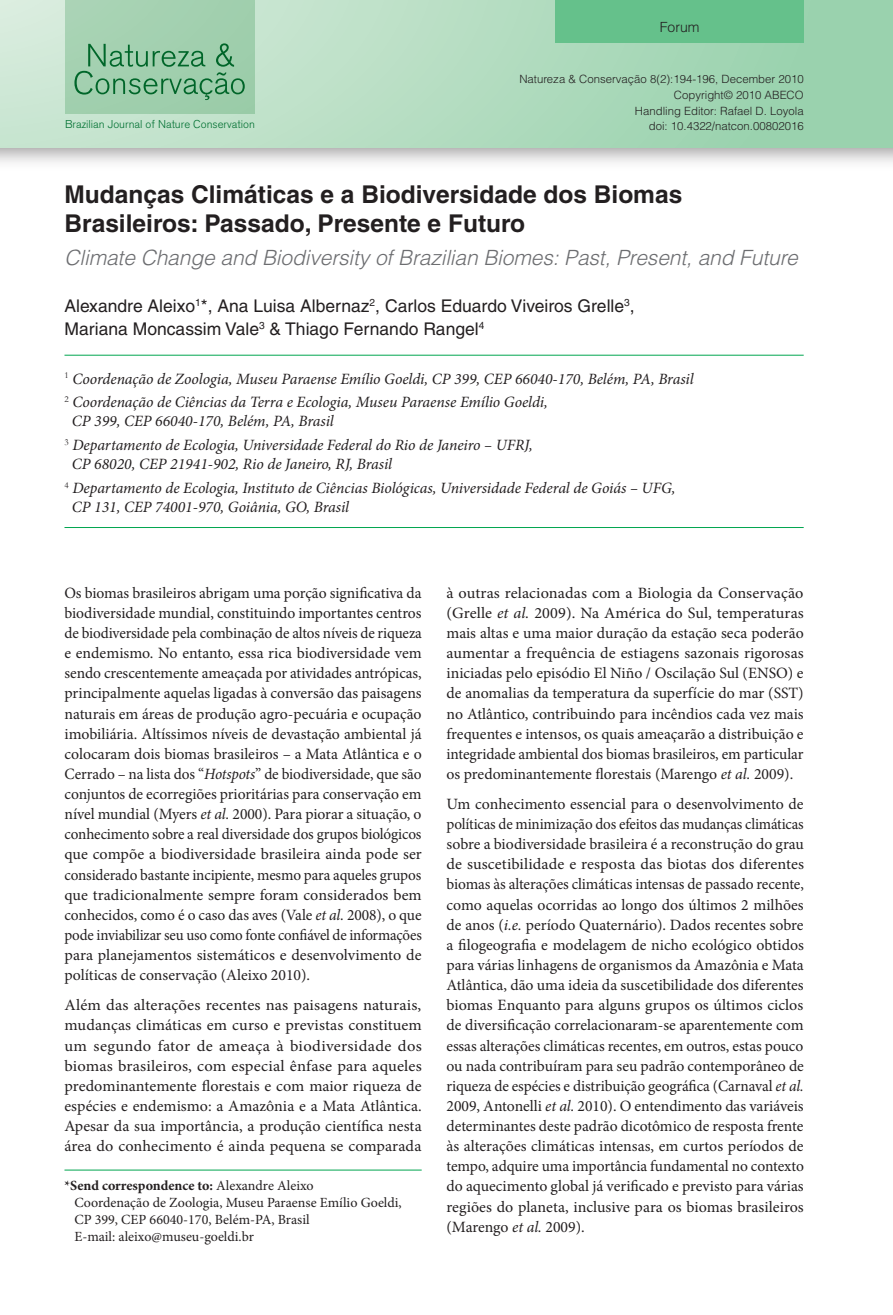
<style>
.page{position:relative;width:893px;height:1315px;background:#fff}
.page>*{position:absolute;margin:0;border:0;box-sizing:border-box;transform-origin:0 0}
.Título___1o_idioma{font:700 24.5px/29.4px "Helvetica";color:#231f20}
.Título___2o_idioma_c{font:italic 300 21px "Helvetica";letter-spacing:-.005em;color:#6c6d70}
.Autores{font:17.5px/22.8px "Helvetica";color:#231f20}
.Corpo{font:15.75px/20.1px "Minion Pro";color:#231f20;text-align:justify}
.Endereço{font:italic 15.75px/18.9px "Minion Pro";letter-spacing:-.005em;color:#231f20}
.Corpo-2{font:15.75px/20.1px "Minion Pro";color:#231f20;text-align:justify;scale:1.05 1}
.autor_correspondênci{font:14px/16.8px "Minion Pro";color:#231f20}
.t1{font:300 14px "Helvetica";color:#231f20}
.pag_inicial{font:300 11.38px/15.8px "Helvetica";color:#231f20;text-align:right}
.t2{font:300 11.2px "Akzidenz Grotesk BE";color:#007e3d}
.s1{font-style:italic}
.s2{font-weight:700}
</style>
<div class="page">
<div style="left:0;top:0;width:893px;height:147px;background:linear-gradient(to right,#d1e9d7,#95d0aa)"></div>
<div style="left:65px;top:0;width:189px;height:113px;background:#a3d0b0"></div>
<svg style="left:74px;top:43px;width:171px;height:57px"></svg>
<div style="left:556px;top:0;width:248px;height:42px;background:#65c18b"></div>
<hr style="left:64px;top:355px;width:740px;height:1px;background:#00a54f">
<hr style="left:64px;top:527px;width:740px;height:1px;background:#00a54f">
<hr style="left:64px;top:1169px;width:358px;height:1px;background:#00a54f">
<p class="t2" style="left:65px;top:118px;width:191px">Brazilian Journal of Nature Conservation</p>
<p class="t1" style="left:660px;top:19px;width:41px">Forum</p>
<p class="pag_inicial" style="left:519px;top:71px;width:286px">Natureza &amp; Conservação 8(2):194-196, December 2010<br>Copyright© 2010 ABECO<br>Handling Editor: Rafael D. Loyola<br>doi: 10.4322/natcon.00802016</p>
<p class="Título___1o_idioma" style="left:64px;top:179px;width:619px">Mudanças Climáticas e a Biodiversidade dos Biomas<br>Brasileiros: Passado, Presente e Futuro</p>
<p class="Título___2o_idioma_c" style="left:64px;top:244px;width:735px">Climate Change and Biodiversity of Brazilian Biomes: Past, Present, and Future</p>
<p class="Autores" style="left:64px;top:294px;width:572px">Alexandre Aleixo<sup>1</sup>*, Ana Luisa Albernaz<sup>2</sup>, Carlos Eduardo Viveiros Grelle<sup>3</sup>,<br>Mariana Moncassim Vale<sup>3</sup> &amp; Thiago Fernando Rangel<sup>4</sup></p>
<p class="Endereço" style="left:64px;top:369px;width:631px"><sup>1</sup> Coordenação de Zoologia, Museu Paraense Emílio Goeldi, CP 399, CEP 66040-170, Belém, PA, Brasil</p>
<p class="Endereço" style="left:72px;top:393px;width:477px;text-indent:-7px"><sup>2</sup> Coordenação de Ciências da Terra e Ecologia, Museu Paraense Emílio Goeldi,<br>CP 399, CEP 66040-170, Belém, PA, Brasil</p>
<p class="Endereço" style="left:72px;top:436px;width:462px;text-indent:-7px"><sup>3</sup> Departamento de Ecologia, Universidade Federal do Rio de Janeiro – UFRJ,<br>CP 68020, CEP 21941-902, Rio de Janeiro, RJ, Brasil</p>
<p class="Endereço" style="left:72px;top:478px;width:605px;text-indent:-7px"><sup>4</sup> Departamento de Ecologia, Instituto de Ciências Biológicas, Universidade Federal de Goiás – UFG,<br>CP 131, CEP 74001-970, Goiânia, GO, Brasil</p>
<p class="Corpo" style="left:64px;top:583px;width:359px">Os biomas brasileiros abrigam uma porção significativa da biodiversidade mundial, constituindo importantes centros de biodiversidade pela combinação de altos níveis de riqueza e endemismo. No entanto, essa rica biodiversidade vem sendo crescentemente ameaçada por atividades antrópicas, principalmente aquelas ligadas à conversão das paisagens naturais em áreas de produção agro-pecuária e ocupação imobiliária. Altíssimos níveis de devastação ambiental já colocaram dois biomas brasileiros – a Mata Atlântica e o Cerrado – na lista dos “<span class="s1">Hotspots</span>” de biodiversidade, que são conjuntos de ecorregiões prioritárias para conservação em nível mundial (Myers <span class="s1">et al.</span> 2000). Para piorar a situação, o conhecimento sobre a real diversidade dos grupos biológicos que compõe a biodiversidade brasileira ainda pode ser considerado bastante incipiente, mesmo para aqueles grupos que tradicionalmente sempre foram considerados bem conhecidos, como é o caso das aves (Vale <span class="s1">et al.</span> 2008), o que pode inviabilizar seu uso como fonte confiável de informações para planejamentos sistemáticos e desenvolvimento de políticas de conservação (Aleixo 2010).</p>
<p class="Corpo-2" style="left:64px;top:995px;width:342px">Além das alterações recentes nas paisagens naturais, mudanças climáticas em curso e previstas constituem um segundo fator de ameaça à biodiversidade dos biomas brasileiros, com especial ênfase para aqueles predominantemente florestais e com maior riqueza de espécies e endemismo: a Amazônia e a Mata Atlântica.<br>Apesar da sua importância, a produção científica nesta área do conhecimento é ainda pequena se comparada</p>
<p class="autor_correspondênci" style="left:74px;top:1177px;width:329px;text-indent:-10px"><span class="s2">*Send correspondence to:</span> Alexandre Aleixo<br>Coordenação de Zoologia, Museu Paraense Emílio Goeldi, CP 399, CEP 66040-170, Belém-PA, Brasil<br>E-mail: aleixo@museu-goeldi.br</p>
<p class="Corpo" style="left:446px;top:583px;width:359px">à outras relacionadas com a Biologia da Conservação (Grelle <span class="s1">et al.</span> 2009). Na América do Sul, temperaturas mais altas e uma maior duração da estação seca poderão aumentar a frequência de estiagens sazonais rigorosas iniciadas pelo episódio El Niño / Oscilação Sul (ENSO) e de anomalias da temperatura da superfície do mar (SST) no Atlântico, contribuindo para incêndios cada vez mais frequentes e intensos, os quais ameaçarão a distribuição e integridade ambiental dos biomas brasileiros, em particular os predominantemente florestais (Marengo <span class="s1">et al.</span> 2009).</p>
<p class="Corpo" style="left:446px;top:794px;width:359px">Um conhecimento essencial para o desenvolvimento de políticas de minimização dos efeitos das mudanças climáticas sobre a biodiversidade brasileira é a reconstrução do grau de suscetibilidade e resposta das biotas dos diferentes biomas às alterações climáticas intensas de passado recente, como aquelas ocorridas ao longo dos últimos 2 milhões de anos (<span class="s1">i.e.</span> período Quaternário). Dados recentes sobre a filogeografia e modelagem de nicho ecológico obtidos para várias linhagens de organismos da Amazônia e Mata Atlântica, dão uma ideia da suscetibilidade dos diferentes biomas Enquanto para alguns grupos os últimos ciclos de diversificação correlacionaram-se aparentemente com essas alterações climáticas recentes, em outros, estas pouco ou nada contribuíram para seu padrão contemporâneo de riqueza de espécies e distribuição geográfica (Carnaval <span class="s1">et al.<br></span>2009, Antonelli <span class="s1">et al.</span> 2010). O entendimento das variáveis determinantes deste padrão dicotômico de resposta frente às alterações climáticas intensas, em curtos períodos de tempo, adquire uma importância fundamental no contexto do aquecimento global já verificado e previsto para várias regiões do planeta, inclusive para os biomas brasileiros (Marengo <span class="s1">et al.</span> 2009).</p>
</div>
